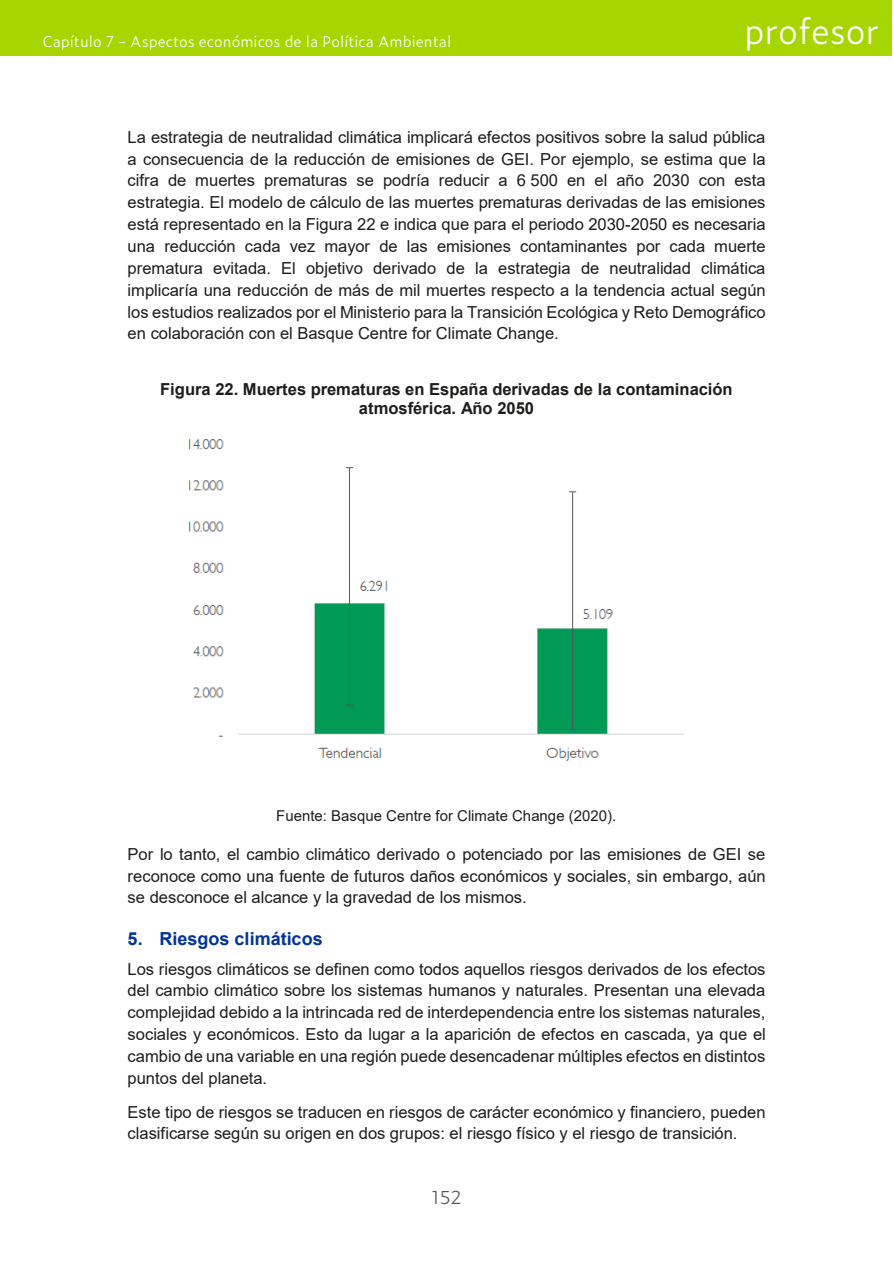
<style>
.page{position:relative;width:893px;height:1263px;background:#fff}
.page>*{position:absolute;margin:0;border:0;box-sizing:border-box;transform-origin:0 0}
.t1{font:300 34.5px "Zeitung Pro";color:#fff}
.t2{font:700 18px "Arial";color:#039}
.t3{font:300 18px "Zeitung Pro";color:#575756}
.t4{font:16.5px/21.8px "Arial";color:#1d1d1b;text-align:justify}
.t5{font:700 16.5px/18.9px "Arial";color:#1d1d1b;text-align:center}
.t6{font:300 15px "Zeitung Pro";color:#fff}
.t7{font:15px "Arial";color:#1d1d1b}
</style>
<div class="page">
<img style="left:188px;top:439px;width:496px;height:322px">
<div style="left:0;top:0;width:892px;height:56px;background:#a7d500"></div>
<p class="t6" style="left:43px;top:30px;width:410px">Capítulo 7 - Aspectos económicos de la Política Ambiental</p>
<h1 class="t1" style="left:744px;top:5px;width:137px">profesor</h1>
<p class="t4" style="left:128px;top:126px;width:640px">La estrategia de neutralidad climática implicará efectos positivos sobre la salud pública a consecuencia de la reducción de emisiones de GEI. Por ejemplo, se estima que la cifra de muertes prematuras se podría reducir a 6 500 en el año 2030 con esta estrategia. El modelo de cálculo de las muertes prematuras derivadas de las emisiones está representado en la Figura 22 e indica que para el periodo 2030-2050 es necesaria una reducción cada vez mayor de las emisiones contaminantes por cada muerte prematura evitada. El objetivo derivado de la estrategia de neutralidad climática implicaría una reducción de más de mil muertes respecto a la tendencia actual según los estudios realizados por el Ministerio para la Transición Ecológica y Reto Demográfico en colaboración con el Basque Centre for Climate Change.</p>
<p class="t5" style="left:160px;top:380px;width:574px">Figura 22. Muertes prematuras en España derivadas de la contaminación atmosférica. Año 2050</p>
<p class="t7" style="left:276px;top:805px;width:342px">Fuente: Basque Centre for Climate Change (2020).</p>
<p class="t4" style="left:128px;top:843px;width:640px">Por lo tanto, el cambio climático derivado o potenciado por las emisiones de GEI se reconoce como una fuente de futuros daños económicos y sociales, sin embargo, aún se desconoce el alcance y la gravedad de los mismos.</p>
<p class="t2" style="left:128px;top:926px;width:197px">5. Riesgos climáticos</p>
<p class="t4" style="left:128px;top:958px;width:639px">Los riesgos climáticos se definen como todos aquellos riesgos derivados de los efectos del cambio climático sobre los sistemas humanos y naturales. Presentan una elevada complejidad debido a la intrincada red de interdependencia entre los sistemas naturales, sociales y económicos. Esto da lugar a la aparición de efectos en cascada, ya que el cambio de una variable en una región puede desencadenar múltiples efectos en distintos puntos del planeta.</p>
<p class="t4" style="left:128px;top:1101px;width:639px">Este tipo de riesgos se traducen en riesgos de carácter económico y financiero, pueden clasificarse según su origen en dos grupos: el riesgo físico y el riesgo de transición.</p>
<p class="t3" style="left:431px;top:1184px;width:32px">152</p>
</div>
